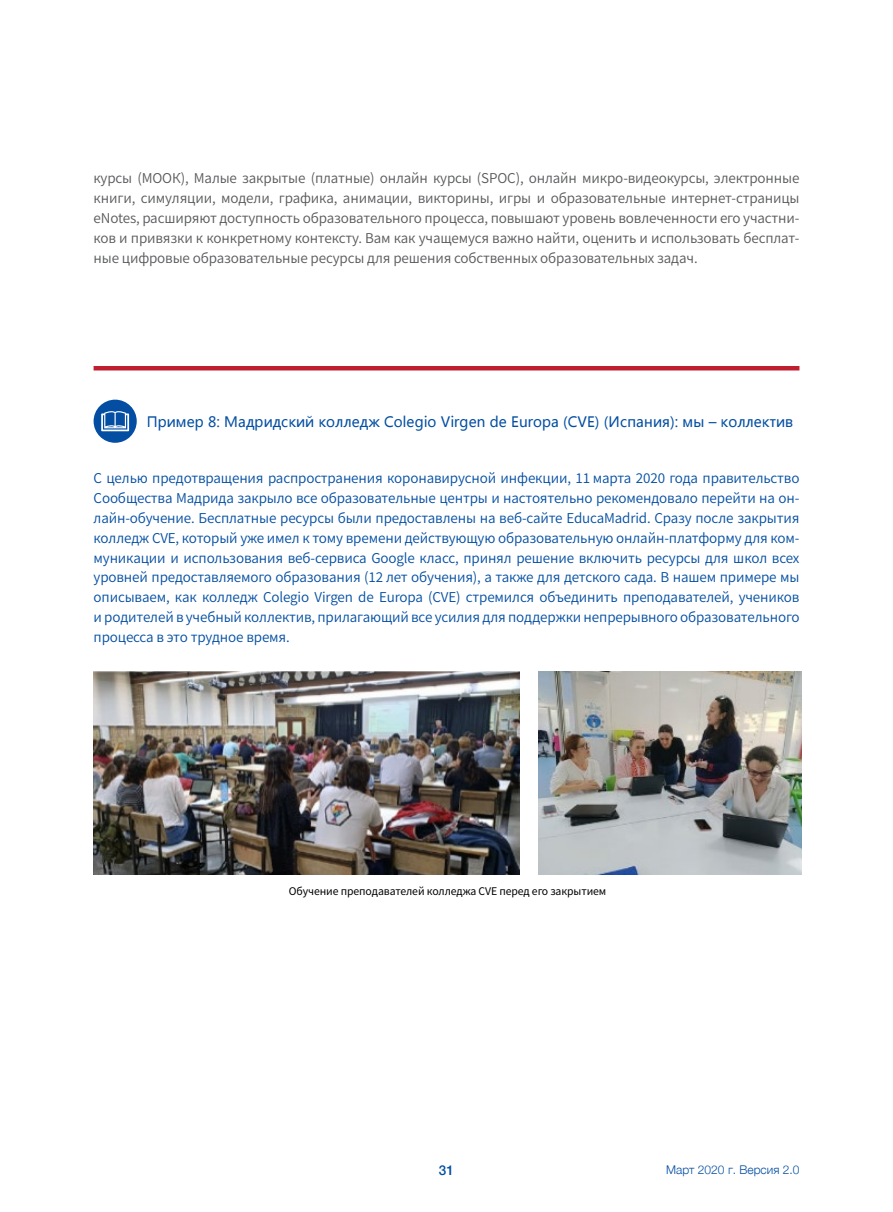
<style>
.page{position:relative;width:893px;height:1212px;background:#fff}
.page>*{position:absolute;margin:0;border:0;box-sizing:border-box;transform-origin:0 0}
.t1{font:14.25px "Microsoft Ya Hei";color:#034ea2}
.t2{font:13.5px/20px "Source Han Sans CN";letter-spacing:-.01em;color:#034ea2;text-align:justify}
.t3{font:13.5px/20px "Source Han Sans CN";letter-spacing:-.01em;color:#58595b;text-align:justify}
.t4{font:500 13.5px "Helvetica Neue";color:#034ea2}
.t5{font:300 12px "Helvetica Neue";color:#034ea2}
.t6{font:10.5px "Source Han Sans CN";letter-spacing:-.01em;color:#000}
</style>
<div class="page">
<hr style="left:94px;top:366px;width:705px;height:4px;background:#bf1f2e">
<div style="left:94px;top:400px;width:43px;height:43px;background:#034ea2;border-radius:50%"></div>
<svg style="left:101px;top:411px;width:28px;height:20px"></svg>
<img style="left:94px;top:672px;width:425px;height:202px">
<img style="left:538px;top:672px;width:264px;height:202px">
<p class="t3" style="left:94px;top:169px;width:707px">курсы (МООК), Малые закрытые (платные) онлайн курсы (SPOC), онлайн микро-видеокурсы, электронные книги, симуляции, модели, графика, анимации, викторины, игры и образовательные интернет-страницы eNotes, расширяют доступность образовательного процесса, повышают уровень вовлеченности его участни&shy;ков и привязки к конкретному контексту. Вам как учащемуся важно найти, оценить и использовать бесплат&shy;ные цифровые образовательные ресурсы для решения собственных образовательных задач.</p>
<p class="t1" style="left:147px;top:412px;width:648px">Пример 8: Мадридский колледж Colegio Virgen de Europa (CVE) (Испания): мы – коллектив</p>
<p class="t2" style="left:94px;top:468px;width:707px">С целью предотвращения распространения коронавирусной инфекции, 11 марта 2020 года правительство Сообщества Мадрида закрыло все образовательные центры и настоятельно рекомендовало перейти на он&shy;лайн-обучение. Бесплатные ресурсы были предоставлены на веб-сайте EducaMadrid. Сразу после закрытия колледж CVE, который уже имел к тому времени действующую образовательную онлайн-платформу для ком&shy;муникации и использования веб-сервиса Google класс, принял решение включить ресурсы для школ всех уровней предоставляемого образования (12 лет обучения), а также для детского сада. В нашем примере мы описываем, как колледж Colegio Virgen de Europa (CVE) стремился объединить преподавателей, учеников и родителей в учебный коллектив, прилагающий все усилия для поддержки непрерывного образовательного процесса в это трудное время.</p>
<p class="t6" style="left:289px;top:885px;width:319px">Обучение преподавателей колледжа CVE перед его закрытием</p>
<p class="t4" style="left:439px;top:1159px;width:17px">31</p>
<p class="t5" style="left:666px;top:1159px;width:135px">Март 2020 г. Версия 2.0</p>
</div>
